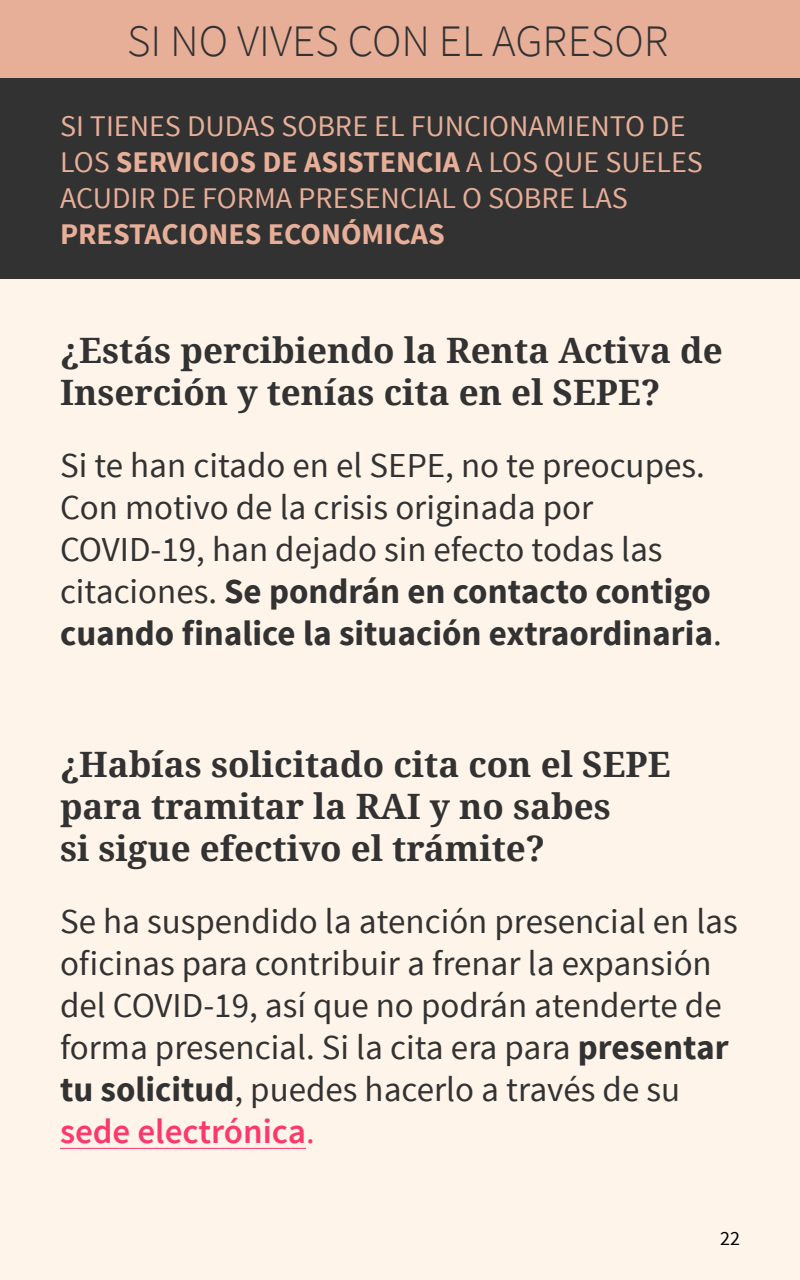
<style>
.page{position:relative;width:800px;height:1280px;background:#fef4e9}
.page>*{position:absolute;margin:0;border:0;box-sizing:border-box;transform-origin:0 0}
.t1{font:300 45px "Source Sans Pro";color:#323232}
._00_txt{font:35px/42px "Source Sans Pro";color:#323232}
._04_pregunta_titulo{font:700 35px/42px "Noto Serif";color:#323232}
._03_SUBTITULO{font:30px/36px "Source Sans Pro";color:#e7ae98}
.t2{font:20px "Source Sans Pro";color:#000}
.s1{font-weight:700}
.s2{font-weight:600;color:#fb396c}
.s3{color:#fb396c}
</style>
<div class="page">
<div style="left:0;top:0;width:800px;height:78px;background:#e7ae98"></div>
<hr style="left:60px;top:1148px;width:246px;height:1px;background:#fb396c">
<div style="left:0;top:78px;width:800px;height:200px;background:#323232"></div>
<p class="t1" style="left:127px;top:14px;width:543px">SI NO VIVES CON EL AGRESOR</p>
<p class="_03_SUBTITULO" style="left:60px;top:108px;width:644px">SI TIENES DUDAS SOBRE EL FUNCIONAMIENTO DE LOS <span class="s1">SERVICIOS DE ASISTENCIA</span> A LOS QUE SUELES ACUDIR DE FORMA PRESENCIAL O SOBRE LAS <span class="s1">PRESTACIONES ECONÓMICAS</span></p>
<p class="_04_pregunta_titulo" style="left:60px;top:329px;width:664px">¿Estás percibiendo la Renta Activa de<br>Inserción y tenías cita en el SEPE?</p>
<p class="_00_txt" style="left:60px;top:445px;width:663px">Si te han citado en el SEPE, no te preocupes.<br>Con motivo de la crisis originada por COVID-19, han dejado sin efecto todas las citaciones. <span class="s1">Se pondrán en contacto contigo cuando finalice la situación extraordinaria</span>.</p>
<p class="_04_pregunta_titulo" style="left:60px;top:743px;width:612px">¿Habías solicitado cita con el SEPE para tramitar la RAI y no sabes<br>si sigue efectivo el trámite?</p>
<p class="_00_txt" style="left:60px;top:901px;width:679px">Se ha suspendido la atención presencial en las oficinas para contribuir a frenar la expansión del COVID-19, así que no podrán atenderte de forma presencial. Si la cita era para <span class="s1">presentar tu solicitud</span>, puedes hacerlo a través de su <span class="s2">sede electrónica</span><span class="s3">.</span></p>
<p class="t2" style="left:720px;top:1226px;width:21px">22</p>
</div>
